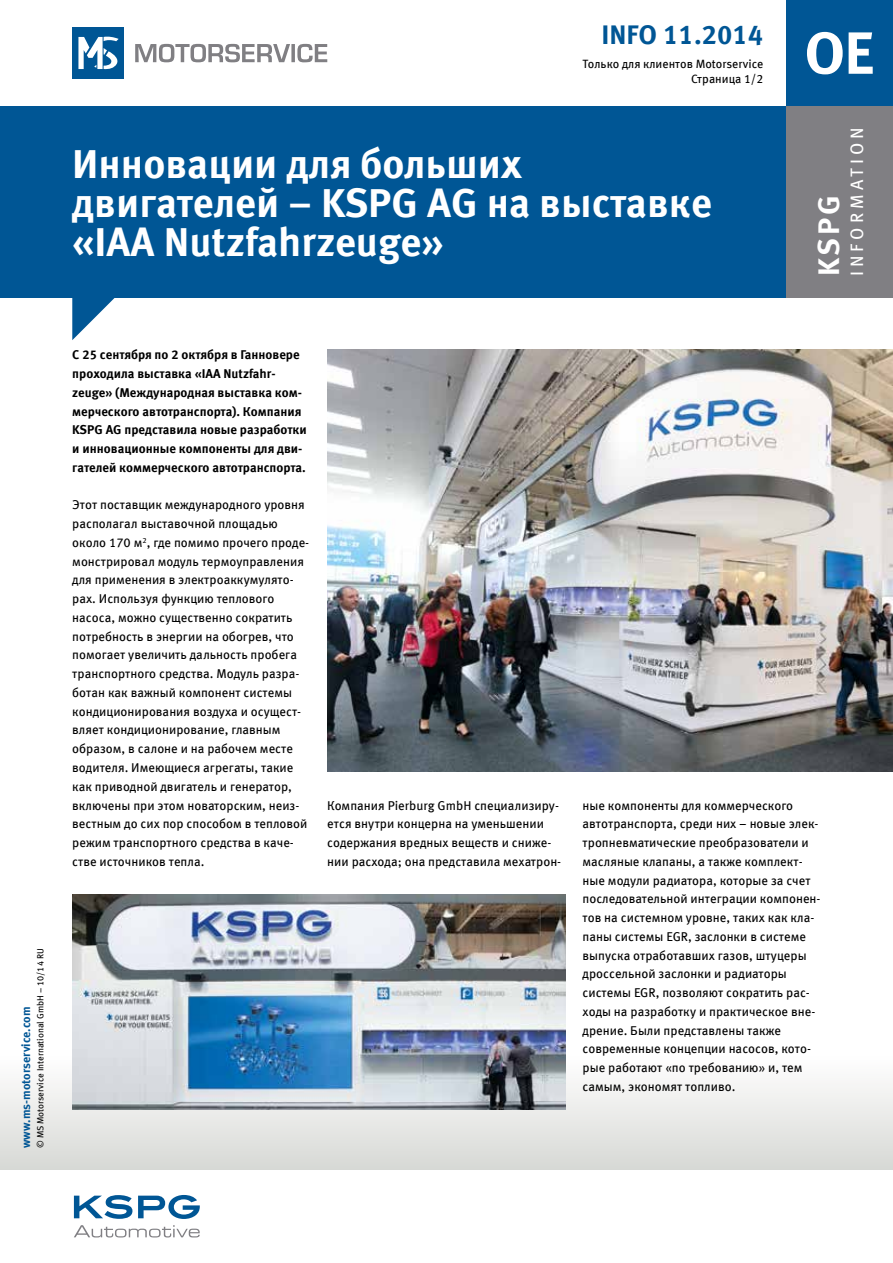
<style>
.page{position:relative;width:893px;height:1263px;background:#fff}
.page>*{position:absolute;margin:0;border:0;box-sizing:border-box;transform-origin:0 0}
.t1{font:700 40.5px/39px "Meta OFC";color:#fff}
.t2{font:700 30px "Meta OFC";color:#fff}
.t3{font:700 27px "Meta OFC";color:#005695}
.t4{font:18px "Meta OFC";letter-spacing:.225em;color:#fff}
.t5{font:12.75px/18.8px "Meta OFC";color:#000}
.t6{font:700 12.75px/18.8px "Meta OFC";color:#000}
.t7{font:12px/15px "Meta OFC";color:#000;text-align:right}
.t8{font:700 12px "Meta OFC";color:#005695}
.t9{font:9px "Meta OFC";color:#000}
</style>
<div class="page">
<div style="left:0;top:1054px;width:893px;height:115px;background:linear-gradient(to bottom,#fff,#d7d9d5)"></div>
<div style="left:787px;top:0;width:106px;height:106px;background:#005695"></div>
<div style="left:0;top:106px;width:787px;height:192px;background:#005695"></div>
<div style="left:787px;top:106px;width:106px;height:192px;background:#807f83"></div>
<svg style="left:807px;top:32px;width:66px;height:42px"></svg>
<svg style="left:74px;top:1225px;width:126px;height:12px"></svg>
<svg style="left:74px;top:1195px;width:126px;height:24px"></svg>
<svg style="left:135px;top:44px;width:192px;height:19px"></svg>
<div style="left:72px;top:28px;width:51px;height:51px;background:#005695"></div>
<svg style="left:78px;top:36px;width:41px;height:33px"></svg>
<svg style="left:72px;top:298px;width:43px;height:42px"></svg>
<img style="left:327px;top:349px;width:566px;height:423px">
<img style="left:72px;top:895px;width:494px;height:214px">
<h3 class="t3" style="left:601px;top:17px;width:163px">INFO 11.2014</h3>
<p class="t7" style="left:583px;top:56px;width:182px">Только для клиентов Motorservice<br>Страница 1/2</p>
<h1 class="t1" style="left:72px;top:145px;width:641px">Инновации для больших двигателей – KSPG AG на выставке «IAA Nutzfahrzeuge»</h1>
<h2 class="t2" style="left:810px;top:276px;width:82px;rotate:-90deg">KSPG</h2>
<h3 class="t4" style="left:846px;top:276px;width:150px;rotate:-90deg">INFORMATION</h3>
<p class="t9" style="left:35px;top:1148px;width:201px;rotate:-90deg">© MS Motorservice International GmbH – 10/14 RU</p>
<p class="t8" style="left:18px;top:1148px;width:143px;rotate:-90deg">www.ms-motorservice.com</p>
<p class="t6" style="left:72px;top:346px;width:236px">С 25 сентября по 2 октября в Ганновере проходила выставка «IAA Nutzfahr&shy;zeuge» (Международная выставка ком&shy;мерческого автотранспорта). Компания KSPG AG представила новые разработки и инновационные компоненты для дви&shy;гателей коммерческого автотранспорта.</p>
<p class="t5" style="left:72px;top:496px;width:238px">Этот поставщик международного уровня располагал выставочной площадью около 170 м<sup>2</sup>, где помимо прочего проде&shy;монстрировал модуль термоуправления для применения в электроаккумулято&shy;рах. Используя функцию теплового насоса, можно существенно сократить потребность в энергии на обогрев, что помогает увеличить дальность пробега транспортного средства. Модуль разра&shy;ботан как важный компонент системы кондиционирования воздуха и осущест&shy;вляет кондиционирование, главным образом, в салоне и на рабочем месте водителя. Имеющиеся агрегаты, такие как приводной двигатель и генератор, включены при этом новаторским, неиз&shy;вестным до сих пор способом в тепловой режим транспортного средства в каче&shy;стве источников тепла.</p>
<p class="t5" style="left:327px;top:796px;width:235px">Компания Pierburg GmbH специализиру&shy;ется внутри концерна на уменьшении содержания вредных веществ и сниже&shy;нии расхода; она представила мехатрон-</p>
<p class="t5" style="left:583px;top:796px;width:239px">ные компоненты для коммерческого автотранспорта, среди них – новые элек&shy;тропневматические преобразователи и масляные клапаны, а также комплект&shy;ные модули радиатора, которые за счет последовательной интеграции компонен&shy;тов на системном уровне, таких как кла&shy;паны системы EGR, заслонки в системе выпуска отработавших газов, штуцеры дроссельной заслонки и радиаторы системы EGR, позволяют сократить рас&shy;ходы на разработку и практическое вне&shy;дрение. Были представлены также современные концепции насосов, кото&shy;рые работают «по требованию» и, тем самым, экономят топливо.</p>
</div>
